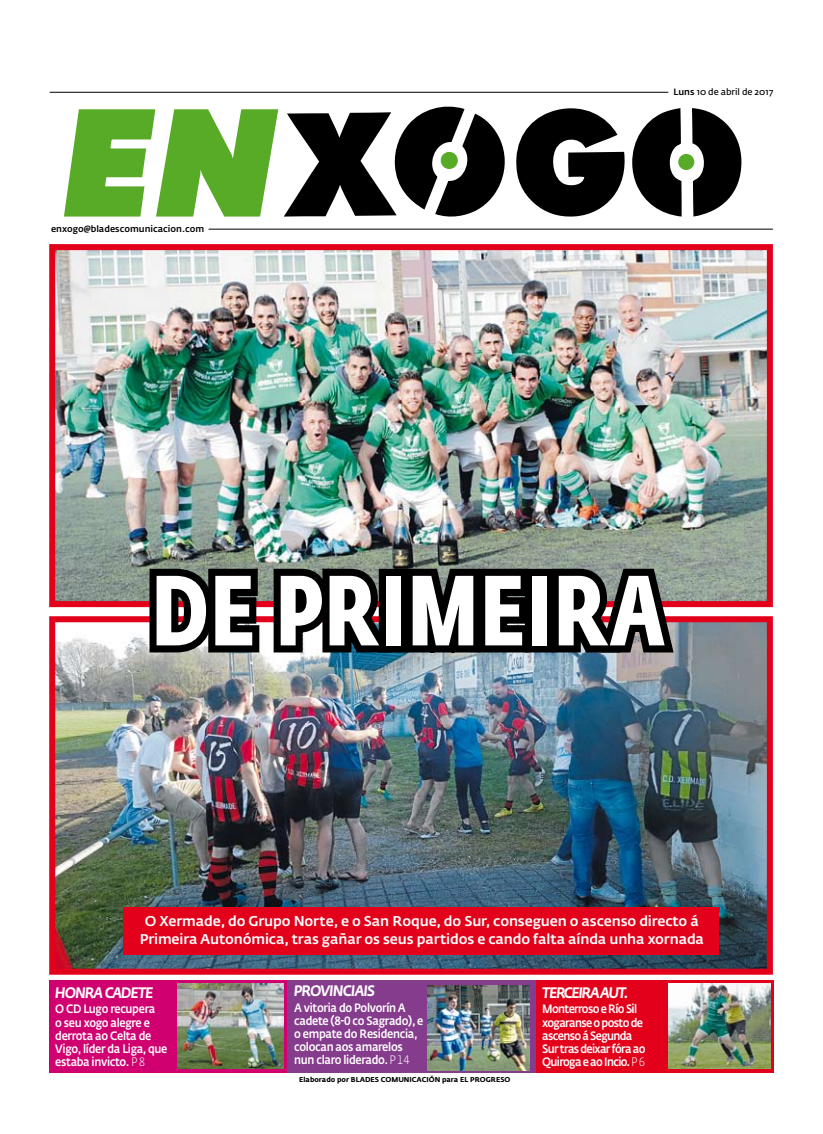
<style>
.page{position:relative;width:823px;height:1134px;background:#fff}
.page>*{position:absolute;margin:0;border:0;box-sizing:border-box;transform-origin:0 0}
.t1{font:700 98.3px "Fedra Sans Cond Alt Std";letter-spacing:.01em;color:#fff}
.t2{font:italic 700 15px "Fedra Sans Alt Std";letter-spacing:-.06em;color:#fff;scale:.9 1}
.t3{font:italic 700 15px "Fedra Sans Alt Std";letter-spacing:-.02em;color:#fff;scale:.9 1}
.t4{font:italic 700 15px "Fedra Sans Alt Std";letter-spacing:-.04em;color:#fff;scale:.9 1}
.t5{font:500 14px/18.1px "Fedra Sans Alt Std";letter-spacing:-.01em;color:#fff;text-align:center}
.t6{font:500 12px/13px "Fedra Sans Alt Std";letter-spacing:-.03em;color:#fff;scale:.9 1}
.t7{font:500 12px/13px "Fedra Sans Alt Std";letter-spacing:-.06em;color:#fff;scale:.9 1}
.t8{font:500 9px "Fedra Sans Alt Std";color:#000}
.t9{font:600 9px "Fedra Sans Alt Std";color:#000}
.t10{font:700 7px "Fedra Sans Alt Std";color:#000}
.s1{font-weight:500}
.s2{font-weight:300}
</style>
<div class="page">
<img style="left:57px;top:623px;width:708px;height:345px">
<div style="left:50px;top:616px;width:722px;height:359px;border:6px solid #e2001a"></div>
<img style="left:57px;top:251px;width:708px;height:349px">
<div style="left:50px;top:244px;width:722px;height:363px;border:6px solid #e2001a"></div>
<div style="left:287px;top:980px;width:248px;height:93px;background:#863c8c"></div>
<div style="left:535px;top:980px;width:237px;height:93px;background:#e2001a"></div>
<hr style="left:50px;top:92px;width:618px;height:1px;background:#000">
<hr style="left:208px;top:229px;width:564px;height:1px;background:#000">
<img style="left:668px;top:984px;width:101px;height:84px">
<div style="left:123px;top:907px;width:595px;height:48px;background:#e2001a"></div>
<svg style="left:691px;top:108px;width:50px;height:109px"></svg>
<svg style="left:632px;top:108px;width:49px;height:109px"></svg>
<div style="left:677px;top:154px;width:17px;height:16px;background:#58ab27;border-radius:50%"></div>
<svg style="left:64px;top:106px;width:561px;height:111px"></svg>
<svg style="left:142px;top:562px;width:394px;height:103px;background:#303232"></svg>
<div style="left:524px;top:569px;width:29px;height:83px;border:14px solid #000"></div>
<svg style="left:544px;top:562px;width:137px;height:103px;background:#383739"></svg>
<div style="left:50px;top:980px;width:237px;height:93px;background:#d00071"></div>
<img style="left:177px;top:984px;width:107px;height:84px">
<img style="left:427px;top:986px;width:102px;height:84px">
<p class="t8" style="left:51px;top:223px;width:155px">enxogo@bladescomunicacion.com</p>
<p class="t9" style="left:673px;top:86px;width:101px"><span class="s1">Luns</span> 10 de abril de 2017</p>
<h1 class="t1" style="left:151px;top:551px;width:515px">DE PRIMEIRA</h1>
<p class="t5" style="left:140px;top:912px;width:565px">O Xermade, do Grupo Norte, e o San Roque, do Sur, conseguen o ascenso directo á<br>Primeira Autonómica, tras gañar os seus partidos e cando falta aínda unha xornada</p>
<p class="t4" style="left:55px;top:983px;width:110px">HONRA CADETE</p>
<p class="t6" style="left:55px;top:1003px;width:126px">O CD Lugo recupera<br>o seu xogo alegre e derrota ao Celta de<br>Vigo, líder da Liga, que estaba invicto. <span class="s2">P 8</span></p>
<p class="t3" style="left:294px;top:981px;width:91px">PROVINCIAIS</p>
<p class="t6" style="left:294px;top:1001px;width:145px">A vitoria do Polvorín A cadete (8-0 co Sagrado), e o empate do Residencia, colocan aos amarelos nun claro liderado. <span class="s2">P 14</span></p>
<p class="t10" style="left:299px;top:1075px;width:213px">Elaborado por BLADES COMUNICACIÓN para EL PROGRESO</p>
<p class="t2" style="left:542px;top:983px;width:97px">TERCEIRA AUT.</p>
<p class="t7" style="left:542px;top:1003px;width:116px">Monterroso e Río Sil xogaranse o posto de ascenso á Segunda<br>Sur tras deixar fóra ao<br>Quiroga e ao Incio. <span class="s2">P 6</span></p>
</div>
